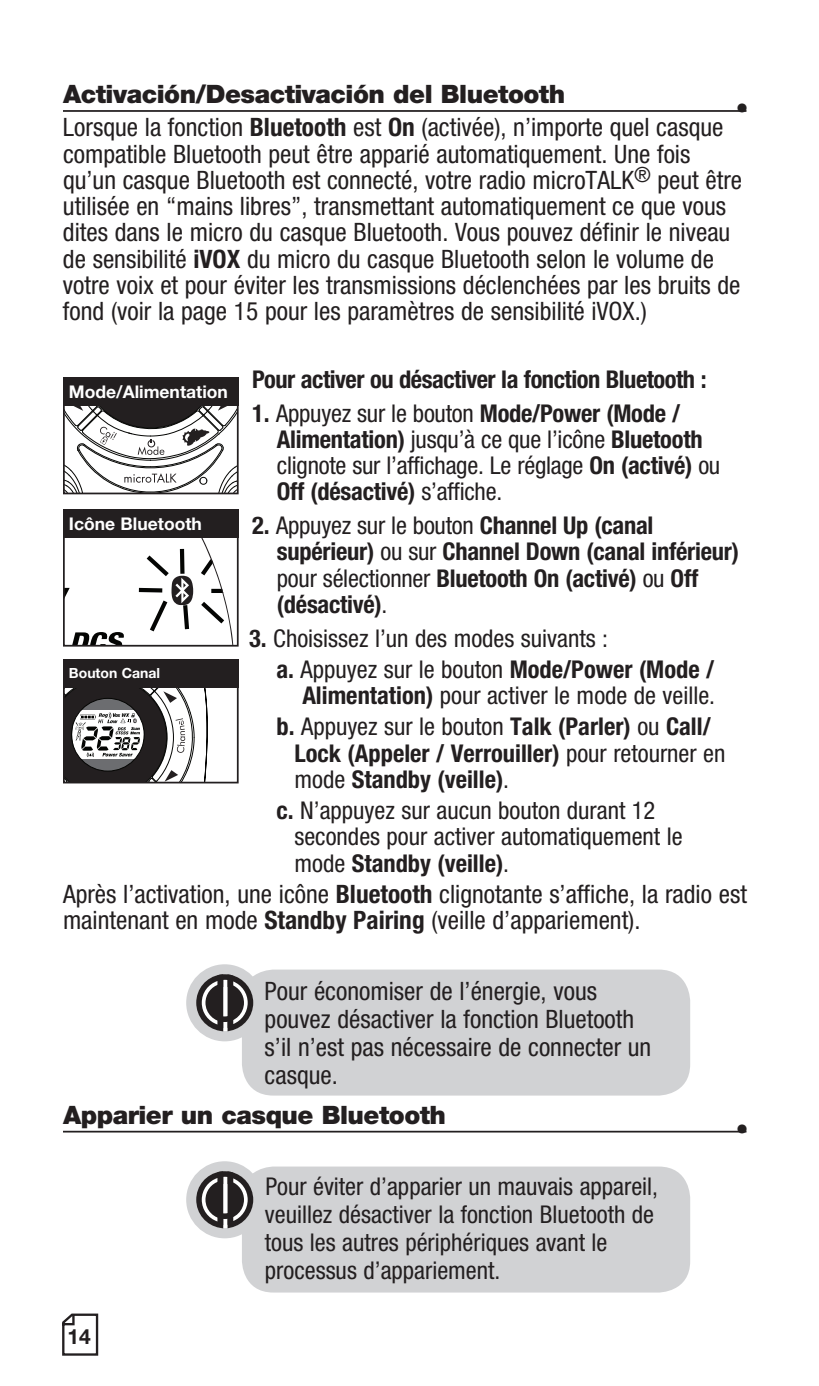
<style>
.page{position:relative;width:819px;height:1386px;background:#fff}
.page>*{position:absolute;margin:0;border:0;box-sizing:border-box;transform-origin:0 0}
.t1{font:condensed 25.2px/26.2px "Helvetica Neue LT Std";color:#231f20}
.t2{font:900 25.2px "Helvetica Neue LT Std";letter-spacing:-.02em;color:#231f20}
.t3{font:700 25.2px "Helvetica Neue LT Std";color:#231f20}
.t4{font:condensed 24.5px/26.2px "Helvetica Neue LT Std";color:#231f20}
.t5{font:700 condensed 24.5px/26.2px "Helvetica Neue LT Std";letter-spacing:-.01em;color:#231f20}
.t6{font:700 21px "Helvetica Neue LT Std";color:#231f20}
.t7{font:700 17.5px "Helvetica Neue LT Std";color:#fff}
.t8{font:700 14px "Helvetica Neue LT Std";color:#fff}
.s1{font-weight:700}
.s2{font-weight:400}
</style>
<div class="page">
<div style="left:242px;top:1167px;width:448px;height:126px;background:#d1d2d4;border-radius:32px"></div>
<div style="left:186px;top:1161px;width:77px;height:77px;background:#d1d2d4;border-radius:50%"></div>
<svg style="left:196px;top:1171px;width:57px;height:57px"></svg>
<div style="left:242px;top:970px;width:448px;height:126px;background:#d1d2d4;border-radius:32px"></div>
<div style="left:186px;top:964px;width:77px;height:77px;background:#d1d2d4;border-radius:50%"></div>
<svg style="left:196px;top:974px;width:57px;height:57px"></svg>
<hr style="left:63px;top:1131px;width:683px;height:2px;background:#231f20">
<svg style="left:62px;top:1314px;width:37px;height:42px"></svg>
<hr style="left:63px;top:110px;width:683px;height:2px;background:#231f20">
<svg style="left:66px;top:538px;width:168px;height:106px"></svg>
<div style="left:63px;top:509px;width:176px;height:138px;border:2px solid #231f20"></div>
<div style="left:63px;top:509px;width:176px;height:29px;background:#231f20"></div>
<svg style="left:66px;top:406px;width:170px;height:85px"></svg>
<div style="left:63px;top:377px;width:176px;height:117px;border:2px solid #231f20"></div>
<div style="left:63px;top:377px;width:176px;height:29px;background:#231f20"></div>
<div style="left:63px;top:667px;width:176px;height:116px;border:2px solid #231f20"></div>
<div style="left:63px;top:660px;width:176px;height:28px;background:#231f20"></div>
<svg style="left:64px;top:688px;width:144px;height:95px"></svg>
<p class="t2" style="left:63px;top:79px;width:504px">Activación/Desactivación del Bluetooth</p>
<p class="t3" style="left:736px;top:93px;width:14px">•</p>
<p class="t1" style="left:63px;top:114px;width:681px">Lorsque la fonction <span class="s1">Bluetooth</span> est <span class="s1">On</span> (activée), n’importe quel casque compatible Bluetooth peut être apparié automatiquement. Une fois qu’un casque Bluetooth est connecté, votre radio microTALK<sup>®</sup> peut être utilisée en “mains libres”, transmettant automatiquement ce que vous dites dans le micro du casque Bluetooth. Vous pouvez définir le niveau de sensibilité <span class="s1">iVOX</span> du micro du casque Bluetooth selon le volume de votre voix et pour éviter les transmissions déclenchées par les bruits de fond (voir la page 15 pour les paramètres de sensibilité iVOX.)</p>
<p class="t5" style="left:252px;top:366px;width:456px">Pour activer ou désactiver la fonction Bluetooth :</p>
<p class="t4" style="left:277px;top:400px;width:445px;text-indent:-25px"><span class="s1">1.</span> Appuyez sur le bouton <span class="s1">Mode/Power (Mode / Alimentation)</span> jusqu’à ce que l’icône <span class="s1">Bluetooth </span>clignote sur l’affichage. Le réglage <span class="s1">On (activé)</span> ou <span class="s1">Off (désactivé)</span> s’affiche.</p>
<p class="t5" style="left:277px;top:512px;width:464px;text-indent:-25px">2. <span class="s2">Appuyez sur le bouton</span> Channel Up (canal supérieur) <span class="s2">ou sur</span> Channel Down (canal inférieur) <span class="s2">pour sélectionner</span> Bluetooth On (activé) <span class="s2">ou</span> Off (désactivé)<span class="s2">.</span></p>
<p class="t4" style="left:276px;top:622px;width:439px;line-height:31.2px;text-indent:-27px"><span class="s1">3.</span> Choisissez l’un des modes suivants :<br><span class="s1">a.</span> Appuyez sur le bouton <span class="s1">Mode/Power (Mode /</span></p>
<p class="t4" style="left:276px;top:680px;width:440px;line-height:31.2px;text-align:right"><span class="s1">Alimentation)</span> pour activer le mode de veille.<br><span class="s1">b.</span> Appuyez sur le bouton <span class="s1">Talk (Parler)</span> ou <span class="s1">Call/</span></p>
<p class="t5" style="left:294px;top:740px;width:432px">Lock (Appeler / Verrouiller) <span class="s2">pour retourner en mode</span> Standby (veille)<span class="s2">.</span></p>
<p class="t4" style="left:294px;top:797px;width:390px;text-indent:-18px"><span class="s1">c.</span> N’appuyez sur aucun bouton durant 12 secondes pour activer automatiquement le mode <span class="s1">Standby (veille)</span>.</p>
<p class="t1" style="left:63px;top:881px;width:685px">Après l’activation, une icône <span class="s1">Bluetooth</span> clignotante s’affiche, la radio est maintenant en mode <span class="s1">Standby Pairing</span> (veille d’appariement).</p>
<p class="t7" style="left:69px;top:381px;width:161px">Mode/Alimentation</p>
<p class="t7" style="left:69px;top:513px;width:135px">Icône Bluetooth</p>
<p class="t8" style="left:69px;top:664px;width:93px">Bouton Canal</p>
<p class="t1" style="left:265px;top:977px;width:388px;line-height:28px">Pour économiser de l’énergie, vous pouvez désactiver la fonction Bluetooth s’il n’est pas nécessaire de connecter un casque.</p>
<p class="t2" style="left:63px;top:1100px;width:385px">Apparier un casque Bluetooth</p>
<p class="t6" style="left:67px;top:1323px;width:25px">14</p>
<p class="t4" style="left:265px;top:1172px;width:395px;line-height:28px">Pour éviter d’apparier un mauvais appareil, veuillez désactiver la fonction Bluetooth de tous les autres périphériques avant le processus d’appariement.</p>
<p class="t3" style="left:736px;top:1114px;width:14px">•</p>
</div>
